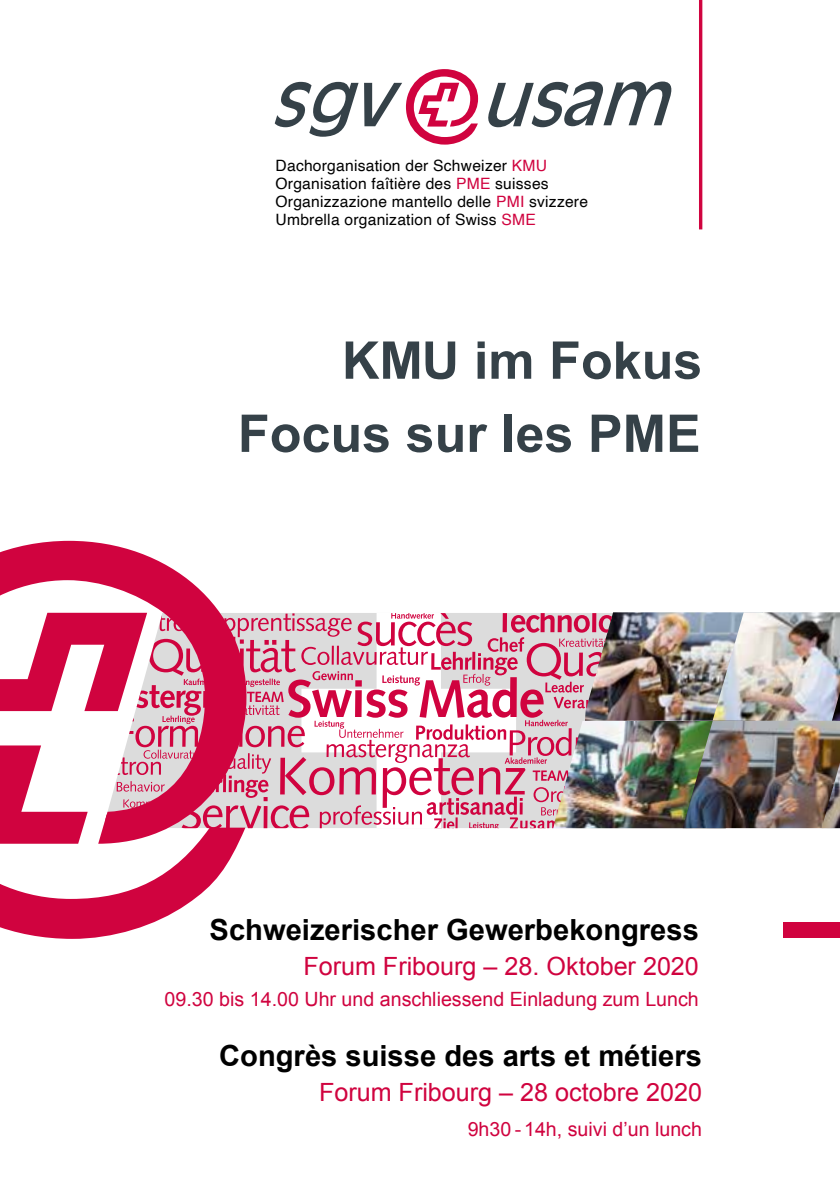
<style>
.page{position:relative;width:840px;height:1191px;background:#fff}
.page>*{position:absolute;margin:0;border:0;box-sizing:border-box;transform-origin:0 0}
.t1{font:700 52px "Arial";color:#354148}
.t2{font:700 29.2px "Arial";color:#000}
.t3{font:25.2px "Arial";color:#d0033f}
.t4{font:19.6px "Arial";color:#d0033f}
.t5{font:15.6px/17.8px "Helvetica";letter-spacing:.015em;color:#000}
.s1{color:#d0033f}
</style>
<div class="page">
<div style="left:783px;top:922px;width:56px;height:16px;background:#d0033f"></div>
<svg style="left:699px;top:0;width:3px;height:229px"></svg>
<svg style="left:488px;top:82px;width:184px;height:45px"></svg>
<svg style="left:274px;top:82px;width:84px;height:55px"></svg>
<svg style="left:364px;top:69px;width:114px;height:76px"></svg>
<img style="left:613px;top:721px;width:69px;height:107px">
<img style="left:682px;top:720px;width:157px;height:108px">
<img style="left:821px;top:762px;width:18px;height:66px">
<img style="left:613px;top:612px;width:99px;height:108px">
<img style="left:712px;top:612px;width:127px;height:108px">
<img style="left:831px;top:692px;width:8px;height:28px">
<svg style="left:0;top:541px;width:239px;height:398px"></svg>
<svg style="left:0;top:613px;width:613px;height:230px"></svg>
<p class="t5" style="left:275px;top:157px;width:314px">Dachorganisation der Schweizer <span class="s1">KMU </span>Organisation faîtière des <span class="s1">PME</span> suisses Organizzazione mantello delle <span class="s1">PMI</span> svizzere Umbrella organization of Swiss <span class="s1">SME</span></p>
<h1 class="t1" style="left:341px;top:326px;width:362px">KMU im Fokus</h1>
<h1 class="t1" style="left:238px;top:399px;width:464px">Focus sur les PME</h1>
<h2 class="t2" style="left:209px;top:910px;width:490px">Schweizerischer Gewerbekongress</h2>
<h3 class="t3" style="left:303px;top:949px;width:397px">Forum Fribourg – 28. Oktober 2020</h3>
<p class="t4" style="left:164px;top:986px;width:535px">09.30 bis 14.00 Uhr und anschliessend Einladung zum Lunch</p>
<h2 class="t2" style="left:219px;top:1036px;width:484px">Congrès suisse des arts et métiers</h2>
<h3 class="t3" style="left:319px;top:1075px;width:384px">Forum Fribourg – 28 octobre 2020</h3>
<p class="t4" style="left:467px;top:1116px;width:236px">9h30 - 14h, suivi d’un lunch</p>
</div>
